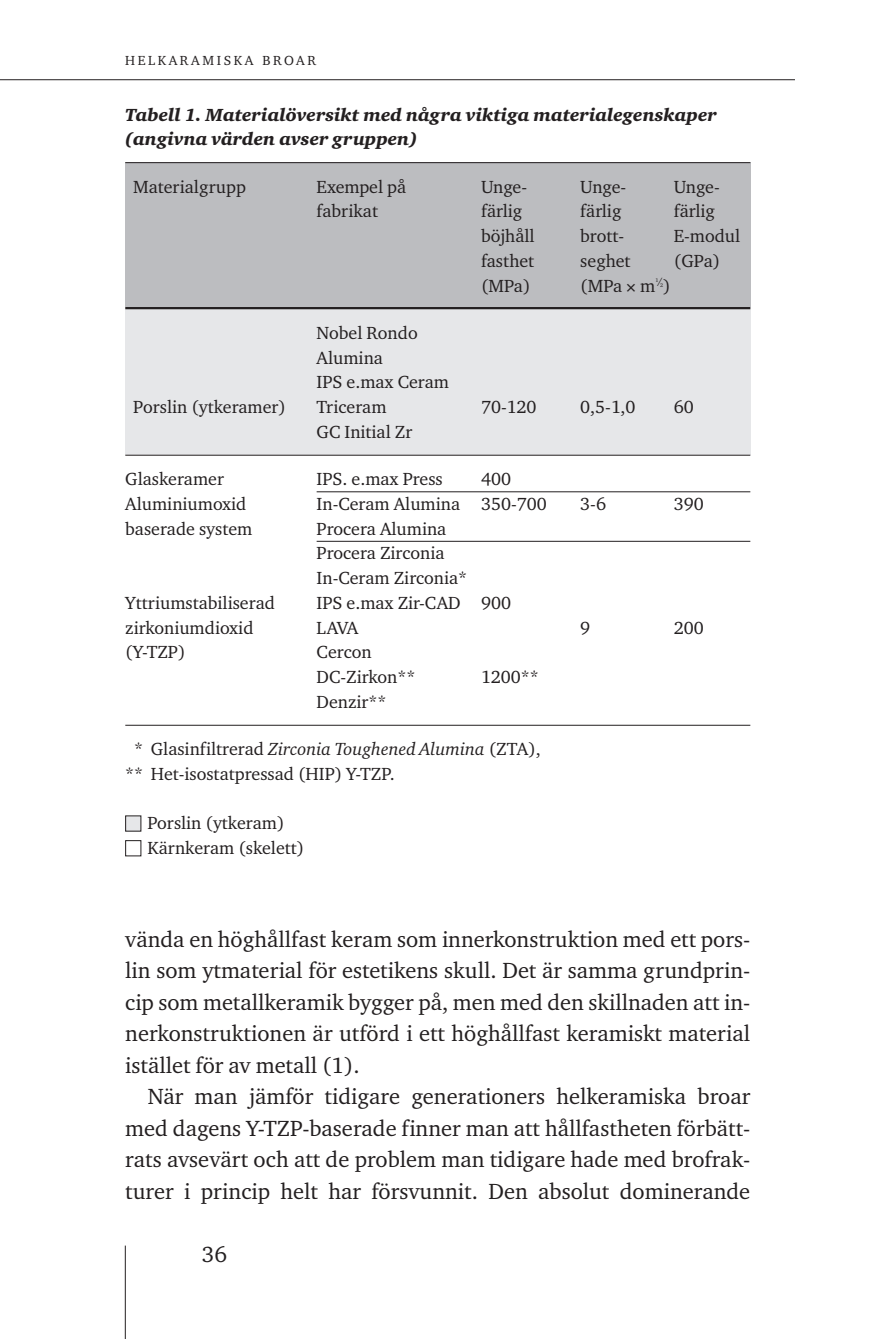
<style>
.page{position:relative;width:891px;height:1339px;background:#fff}
.page>*{position:absolute;margin:0;border:0;box-sizing:border-box;transform-origin:0 0}
.t1{font:22.5px/31.5px "Charter ITC";color:#231f20;text-align:justify}
.t2{font:18px/24.8px "Charter ITC";color:#231f20}
.t3{font:18px/24.8px "Charter ITC Blac Ital";color:#231f20}
.t4{font:13.5px "Charter ITC";letter-spacing:.195em;color:#231f20}
.t5{font:5.4px "Charter ITC";color:#231f20}
.s1{font-size:10.8px}
.s2{color:#fff}
.s3{font-style:italic}
</style>
<div class="page">
<hr style="left:0;top:79px;width:795px;height:1px;background:#231f20">
<hr style="left:125px;top:1245px;width:1px;height:94px;background:#231f20">
<div style="left:125px;top:163px;width:625px;height:145px;background:#bcbdc0"></div>
<div style="left:125px;top:308px;width:625px;height:147px;background:#e6e7e9"></div>
<hr style="left:125px;top:162px;width:625px;height:1px;background:#231f20">
<hr style="left:125px;top:307px;width:625px;height:2px;background:#231f20">
<hr style="left:125px;top:455px;width:625px;height:1px;background:#231f20">
<hr style="left:317px;top:491px;width:433px;height:1px;background:#231f20">
<hr style="left:317px;top:541px;width:433px;height:1px;background:#231f20">
<hr style="left:125px;top:725px;width:625px;height:1px;background:#231f20">
<div style="left:126px;top:816px;width:15px;height:15px;background:#e6e7e9"></div>
<div style="left:125px;top:815px;width:16px;height:16px;border:1px solid #231f20"></div>
<div style="left:125px;top:840px;width:16px;height:16px;border:1px solid #231f20"></div>
<p class="t4" style="left:125px;top:54px;width:192px">HELKARAMISKA BROAR</p>
<p class="t3" style="left:125px;top:104px;width:593px">Tabell 1. Materialöversikt med några viktiga materialegenskaper (angivna värden avser gruppen)</p>
<p class="t2" style="left:133px;top:175px;width:114px">Materialgrupp</p>
<p class="t2" style="left:317px;top:175px;width:91px">Exempel på</p>
<p class="t2" style="left:481px;top:175px;width:48px">Unge-</p>
<p class="t2" style="left:580px;top:175px;width:48px">Unge-</p>
<p class="t2" style="left:674px;top:175px;width:48px">Unge-</p>
<p class="t2" style="left:317px;top:200px;width:63px">fabrikat</p>
<p class="t2" style="left:481px;top:200px;width:43px">färlig</p>
<p class="t2" style="left:580px;top:200px;width:43px">färlig</p>
<p class="t2" style="left:674px;top:200px;width:43px">färlig</p>
<p class="t2" style="left:481px;top:225px;width:55px">böjhåll</p>
<p class="t2" style="left:580px;top:225px;width:45px">brott-</p>
<p class="t2" style="left:674px;top:225px;width:68px">E-modul</p>
<p class="t2" style="left:481px;top:249px;width:55px">fasthet</p>
<p class="t2" style="left:580px;top:249px;width:52px">seghet</p>
<p class="t2" style="left:674px;top:249px;width:48px">(GPa)</p>
<p class="t2" style="left:481px;top:274px;width:51px">(MPa)</p>
<p class="t2" style="left:580px;top:274px;width:92px">(MPa m )</p>
<p class="t5" style="left:655px;top:280px;width:9px">1<span class="s1">/</span>2</p>
<p class="t2" style="left:317px;top:321px;width:134px">Nobel Rondo<br>Alumina<br>IPS e.max Ceram</p>
<p class="t2" style="left:133px;top:396px;width:154px">Porslin (ytkeramer)</p>
<p class="t2" style="left:317px;top:396px;width:71px">Triceram</p>
<p class="t2" style="left:481px;top:396px;width:57px">70-120</p>
<p class="t2" style="left:580px;top:396px;width:57px">0,5-1,0</p>
<p class="t2" style="left:674px;top:396px;width:22px">60</p>
<p class="t2" style="left:317px;top:420px;width:97px">GC Initial Zr</p>
<p class="t2" style="left:125px;top:468px;width:100px">Glaskeramer</p>
<p class="t2" style="left:317px;top:468px;width:128px">IPS. e.max Press</p>
<p class="t2" style="left:481px;top:468px;width:32px">400</p>
<p class="t2" style="left:125px;top:492px;width:123px">Aluminiumoxid</p>
<p class="t2" style="left:317px;top:492px;width:232px">In-Ceram Alumina 350-700</p>
<p class="t2" style="left:580px;top:492px;width:27px">3-6</p>
<p class="t2" style="left:674px;top:492px;width:32px">390</p>
<p class="t2" style="left:125px;top:517px;width:129px">baserade system</p>
<p class="t2" style="left:317px;top:517px;width:152px">Procera Alumina<br>Procera Zirconia<br>In-Ceram Zirconia*</p>
<p class="t2" style="left:125px;top:591px;width:151px">Yttriumstabiliserad</p>
<p class="t2" style="left:317px;top:591px;width:196px">IPS e.max Zir-CAD 900</p>
<p class="t2" style="left:125px;top:616px;width:130px">zirkoniumdioxid</p>
<p class="t2" style="left:317px;top:616px;width:43px">LAVA</p>
<p class="t2" style="left:580px;top:616px;width:12px">9</p>
<p class="t2" style="left:674px;top:616px;width:32px">200</p>
<p class="t2" style="left:125px;top:641px;width:62px">(Y-TZP)</p>
<p class="t2" style="left:317px;top:641px;width:100px">Cercon<br>DC-Zirkon**</p>
<p class="t2" style="left:481px;top:666px;width:59px">1200**</p>
<p class="t2" style="left:317px;top:690px;width:71px">Denzir**</p>
<p class="t2" style="left:125px;top:738px;width:417px"><span class="s2">*</span>* Glasinfiltrerad <span class="s3">Zirconia Toughened Alumina</span> (ZTA), ** Het-isostatpressad (HIP) Y-TZP.</p>
<p class="t2" style="left:147px;top:812px;width:158px">Porslin (ytkeram)<br>Kärnkeram (skelett)</p>
<p class="t1" style="left:125px;top:925px;width:627px">vända en höghållfast keram som innerkonstruktion med ett pors&shy;lin som ytmaterial för estetikens skull. Det är samma grundprin&shy;cip som metallkeramik bygger på, men med den skillnaden att in&shy;nerkonstruktionen är utförd i ett höghållfast keramiskt material istället för av metall (1).</p>
<p class="t1" style="left:125px;top:1082px;width:627px;text-indent:22px">När man jämför tidigare generationers helkeramiska broar med dagens Y-TZP-baserade finner man att hållfastheten förbätt&shy;rats avsevärt och att de problem man tidigare hade med brofrak&shy;turer i princip helt har försvunnit. Den absolut dominerande</p>
<p class="t1" style="left:202px;top:1240px;width:27px">36</p>
</div>
